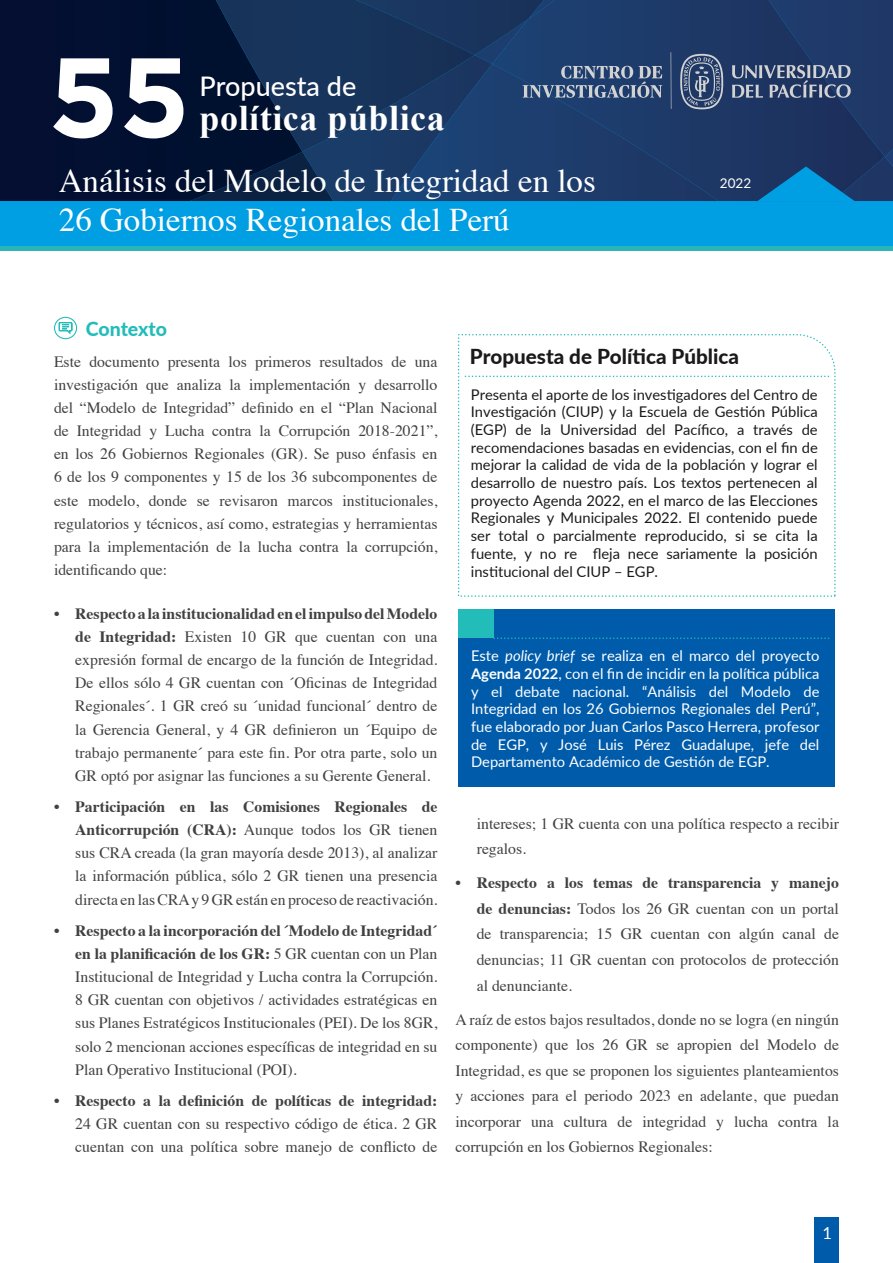
<style>
.page{position:relative;width:893px;height:1263px;background:#fff}
.page>*{position:absolute;margin:0;border:0;box-sizing:border-box;transform-origin:0 0}
.t1{font:700 112.5px "Gotham";color:#fff}
.t2{font:700 36px "Times New Roman";letter-spacing:.015em;color:#fff}
.t3{font:33px "Times";color:#fff}
.t4{font:500 27px "Lato";color:#fff}
.t5{font:800 20.7px "Lato";color:#1a1a1a}
.t6{font:800 19.5px "Lato";letter-spacing:-.005em;color:#22bcb9}
.t7{font:16.5px "Lato";color:#fff}
.t8{font:15.75px/23.1px "Times";color:#414042;text-align:justify}
.t9{font:14.7px/17.7px "Lato";color:#1a1a1a;text-align:justify}
.t10{font:14.7px/17.7px "Lato";color:#fff;text-align:justify}
.t11{font:13.5px "Lato";color:#fff}
.s1{font-weight:700}
.s2{font-style:italic}
</style>
<div class="page">
<div style="left:0;top:0;width:893px;height:247px;background:#009ee3"></div>
<hr style="left:0;top:246px;width:893px;height:4px;background:#2bb5b8">
<div style="left:724px;top:0;width:8px;height:201px;background:#1e3765"></div>
<div style="left:0;top:0;width:190px;height:201px;background:#030f31"></div>
<div style="left:814px;top:1217px;width:25px;height:46px;background:#005cab"></div>
<svg style="left:732px;top:0;width:161px;height:201px;background:#23406e"></svg>
<svg style="left:190px;top:0;width:534px;height:201px;background:#1b3760"></svg>
<div style="left:54px;top:317px;width:23px;height:22px;border:1px solid #22bcb9;border-radius:50%"></div>
<svg style="left:59px;top:322px;width:13px;height:12px"></svg>
<div style="left:458px;top:609px;width:377px;height:178px;background:#005cab"></div>
<div style="left:458px;top:609px;width:36px;height:29px;background:#22bcb9"></div>
<svg style="left:494px;top:637px;width:335px;height:2px"></svg>
<svg style="left:457px;top:334px;width:379px;height:263px"></svg>
<svg style="left:465px;top:376px;width:365px;height:1px"></svg>
<h1 class="t1" style="left:48px;top:32px;width:143px">55</h1>
<h3 class="t4" style="left:200px;top:67px;width:158px">Propuesta de</h3>
<h2 class="t2" style="left:200px;top:93px;width:247px">política pública</h2>
<h3 class="t3" style="left:59px;top:150px;width:539px">Análisis del Modelo de Integridad en los</h3>
<p class="t11" style="left:720px;top:173px;width:33px">2022</p>
<h3 class="t3" style="left:59px;top:189px;width:452px">26 Gobiernos Regionales del Perú</h3>
<p class="t6" style="left:86px;top:314px;width:83px">Contexto</p>
<p class="t8" style="left:54px;top:349px;width:385px">Este documento presenta los primeros resultados de una investigación que analiza la implementación y desarrollo del “Modelo de Integridad” definido en el “Plan Nacional de Integridad y Lucha contra la Corrupción 2018-2021”, en los 26 Gobiernos Regionales (GR). Se puso énfasis en 6 de los 9 componentes y 15 de los 36 subcomponentes de este modelo, donde se revisaron marcos institucionales, regulatorios y técnicos, así como, estrategias y herramientas para la implementación de la lucha contra la corrupción, identificando que:</p>
<p class="t8" style="left:75px;top:601px;width:364px;text-indent:-21px">• <span class="s1">Respecto a la institucionalidad en el impulso del Modelo de Integridad:</span> Existen 10 GR que cuentan con una expresión formal de encargo de la función de Integridad.<br>De ellos sólo 4 GR cuentan con ´Oficinas de Integridad Regionales´. 1 GR creó su ´unidad funcional´ dentro de la Gerencia General, y 4 GR definieron un ´Equipo de trabajo permanente´ para este fin. Por otra parte, solo un GR optó por asignar las funciones a su Gerente General.</p>
<p class="t8" style="left:75px;top:794px;width:364px;text-indent:-21px">• <span class="s1">Participación en las Comisiones Regionales de Anticorrupción (CRA):</span> Aunque todos los GR tienen sus CRA creada (la gran mayoría desde 2013), al analizar la información pública, sólo 2 GR tienen una presencia directa en las CRA y 9 GR están en proceso de reactivación.</p>
<p class="t8" style="left:75px;top:918px;width:364px;text-indent:-21px">• <span class="s1">Respecto a la incorporación del ´Modelo de Integridad´ en la planificación de los GR:</span> 5 GR cuentan con un Plan Institucional de Integridad y Lucha contra la Corrupción.<br>8 GR cuentan con objetivos / actividades estratégicas en sus Planes Estratégicos Institucionales (PEI). De los 8GR, solo 2 mencionan acciones específicas de integridad en su Plan Operativo Institucional (POI).</p>
<p class="t8" style="left:75px;top:1088px;width:364px;text-indent:-21px">• <span class="s1">Respecto a la definición de políticas de integridad:<br></span>24 GR cuentan con su respectivo código de ética. 2 GR cuentan con una política sobre manejo de conflicto de</p>
<h3 class="t5" style="left:470px;top:341px;width:271px">Propuesta de Política Pública</h3>
<p class="t9" style="left:471px;top:385px;width:348px">Presenta el aporte de los investigadores del Centro de Investigación (CIUP) y la Escuela de Gestión Pública (EGP) de la Universidad del Pacífico, a través de recomendaciones basadas en evidencias, con el fin de mejorar la calidad de vida de la población y lograr el desarrollo de nuestro país. Los textos pertenecen al proyecto Agenda 2022, en el marco de las Elecciones Regionales y Municipales 2022. El contenido puede ser total o parcialmente reproducido, si se cita la fuente, y no re fleja nece sariamente la posición institucional del CIUP – EGP.</p>
<p class="t10" style="left:471px;top:646px;width:350px">Este <span class="s2">policy brief</span> se realiza en el marco del proyecto <span class="s1">Agenda 2022</span>, con el fin de incidir en la política pública y el debate nacional. “Análisis del Modelo de Integridad en los 26 Gobiernos Regionales del Perú”, fue elaborado por Juan Carlos Pasco Herrera, profesor de EGP, y José Luis Pérez Guadalupe, jefe del Departamento Académico de Gestión de EGP.</p>
<p class="t8" style="left:477px;top:809px;width:364px;line-height:25.5px">intereses; 1 GR cuenta con una política respecto a recibir regalos.</p>
<p class="t8" style="left:477px;top:869px;width:364px;line-height:25.5px;text-indent:-21px">• <span class="s1">Respecto a los temas de transparencia y manejo de denuncias:</span> Todos los 26 GR cuentan con un portal de transparencia; 15 GR cuentan con algún canal de denuncias; 11 GR cuentan con protocolos de protección al denunciante.</p>
<p class="t8" style="left:455px;top:1005px;width:385px;line-height:25.5px">A raíz de estos bajos resultados, donde no se logra (en ningún componente) que los 26 GR se apropien del Modelo de Integridad, es que se proponen los siguientes planteamientos y acciones para el periodo 2023 en adelante, que puedan incorporar una cultura de integridad y lucha contra la corrupción en los Gobiernos Regionales:</p>
<p class="t7" style="left:822px;top:1221px;width:11px">1</p>
</div>
